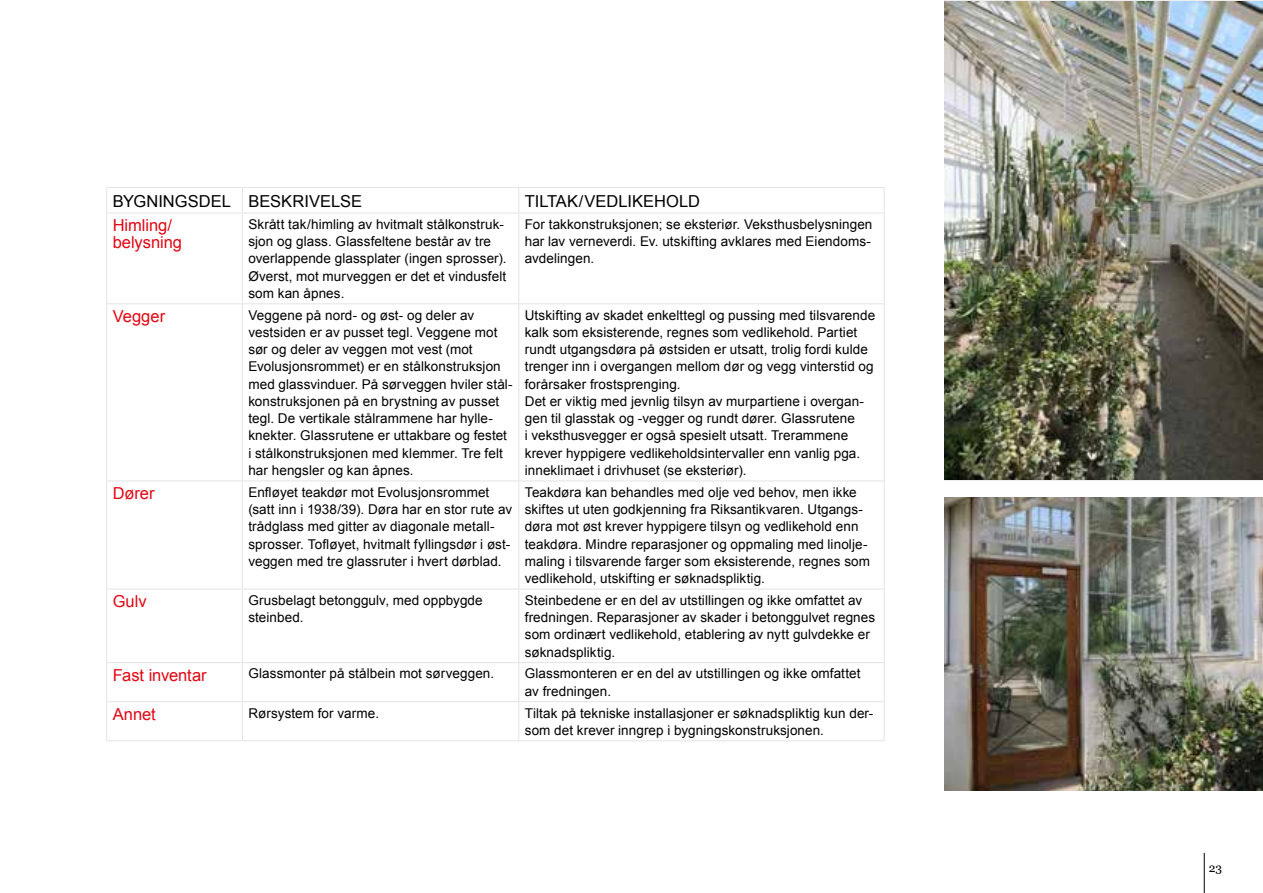
<style>
.page{position:relative;width:1263px;height:893px;background:#fff}
.page>*{position:absolute;margin:0;border:0;box-sizing:border-box;transform-origin:0 0}
.t1{font:16.5px/17.2px "Arial";letter-spacing:-.005em;color:#e30613}
.t2{font:16.5px "Arial";letter-spacing:.005em;color:#000}
.t3{font:13.5px/17.2px "Arial";letter-spacing:.005em;color:#000}
.t4{font:12px "Georgia";color:#000}
</style>
<div class="page">
<hr style="left:1204px;top:853px;width:1px;height:40px;background:#000">
<hr style="left:106px;top:187px;width:136px;height:1px;background:#e3e3e3">
<svg style="left:106px;top:188px;width:1px;height:25px"></svg>
<hr style="left:242px;top:187px;width:277px;height:1px;background:#e3e3e3">
<svg style="left:242px;top:188px;width:1px;height:25px"></svg>
<hr style="left:519px;top:187px;width:365px;height:1px;background:#e3e3e3">
<svg style="left:518px;top:188px;width:1px;height:25px"></svg>
<svg style="left:884px;top:188px;width:1px;height:25px"></svg>
<hr style="left:106px;top:213px;width:136px;height:1px;background:#e3e3e3">
<hr style="left:106px;top:213px;width:1px;height:90px;background:#e3e3e3">
<hr style="left:242px;top:213px;width:277px;height:1px;background:#e3e3e3">
<hr style="left:242px;top:213px;width:1px;height:90px;background:#e3e3e3">
<hr style="left:519px;top:213px;width:365px;height:1px;background:#e3e3e3">
<hr style="left:518px;top:213px;width:1px;height:90px;background:#e3e3e3">
<hr style="left:884px;top:213px;width:1px;height:90px;background:#e3e3e3">
<hr style="left:106px;top:303px;width:136px;height:1px;background:#e3e3e3">
<hr style="left:106px;top:304px;width:1px;height:177px;background:#e3e3e3">
<hr style="left:242px;top:303px;width:277px;height:1px;background:#e3e3e3">
<hr style="left:242px;top:304px;width:1px;height:177px;background:#e3e3e3">
<hr style="left:519px;top:303px;width:365px;height:1px;background:#e3e3e3">
<hr style="left:518px;top:304px;width:1px;height:177px;background:#e3e3e3">
<hr style="left:884px;top:304px;width:1px;height:177px;background:#e3e3e3">
<hr style="left:106px;top:481px;width:136px;height:1px;background:#e3e3e3">
<hr style="left:106px;top:481px;width:1px;height:108px;background:#e3e3e3">
<hr style="left:242px;top:481px;width:277px;height:1px;background:#e3e3e3">
<hr style="left:242px;top:481px;width:1px;height:108px;background:#e3e3e3">
<hr style="left:519px;top:481px;width:365px;height:1px;background:#e3e3e3">
<hr style="left:518px;top:481px;width:1px;height:108px;background:#e3e3e3">
<hr style="left:884px;top:481px;width:1px;height:108px;background:#e3e3e3">
<hr style="left:106px;top:589px;width:136px;height:1px;background:#e3e3e3">
<hr style="left:106px;top:589px;width:1px;height:73px;background:#e3e3e3">
<hr style="left:242px;top:589px;width:277px;height:1px;background:#e3e3e3">
<hr style="left:242px;top:589px;width:1px;height:73px;background:#e3e3e3">
<hr style="left:519px;top:589px;width:365px;height:1px;background:#e3e3e3">
<hr style="left:518px;top:589px;width:1px;height:73px;background:#e3e3e3">
<hr style="left:884px;top:589px;width:1px;height:73px;background:#e3e3e3">
<hr style="left:106px;top:662px;width:136px;height:1px;background:#e3e3e3">
<hr style="left:106px;top:663px;width:1px;height:38px;background:#e3e3e3">
<hr style="left:242px;top:662px;width:277px;height:1px;background:#e3e3e3">
<hr style="left:242px;top:663px;width:1px;height:38px;background:#e3e3e3">
<hr style="left:519px;top:662px;width:365px;height:1px;background:#e3e3e3">
<hr style="left:518px;top:663px;width:1px;height:38px;background:#e3e3e3">
<hr style="left:884px;top:663px;width:1px;height:38px;background:#e3e3e3">
<hr style="left:106px;top:701px;width:136px;height:1px;background:#e3e3e3">
<hr style="left:106px;top:702px;width:1px;height:38px;background:#e3e3e3">
<hr style="left:242px;top:701px;width:277px;height:1px;background:#e3e3e3">
<hr style="left:242px;top:702px;width:1px;height:38px;background:#e3e3e3">
<hr style="left:519px;top:701px;width:365px;height:1px;background:#e3e3e3">
<hr style="left:518px;top:702px;width:1px;height:38px;background:#e3e3e3">
<hr style="left:884px;top:702px;width:1px;height:38px;background:#e3e3e3">
<hr style="left:106px;top:740px;width:136px;height:1px;background:#e3e3e3">
<hr style="left:242px;top:740px;width:277px;height:1px;background:#e3e3e3">
<hr style="left:519px;top:740px;width:365px;height:1px;background:#e3e3e3">
<img style="left:944px;top:497px;width:319px;height:294px">
<img style="left:944px;top:1px;width:319px;height:478px">
<p class="t2" style="left:113px;top:190px;width:251px">BYGNINGSDEL BESKRIVELSE</p>
<p class="t2" style="left:525px;top:190px;width:177px">TILTAK/VEDLIKEHOLD</p>
<p class="t1" style="left:113px;top:217px;width:71px">Himling/ belysning</p>
<p class="t3" style="left:248px;top:216px;width:260px">Skrått tak/himling av hvitmalt stålkonstruk&shy;sjon og glass. Glassfeltene består av tre overlappende glassplater (ingen sprosser).<br>Øverst, mot murveggen er det et vindusfelt som kan åpnes.</p>
<p class="t3" style="left:525px;top:216px;width:349px;text-align:justify">For takkonstruksjonen; se eksteriør. Veksthusbelysningen har lav verneverdi. Ev. utskifting avklares med Eiendoms&shy;avdelingen.</p>
<p class="t1" style="left:113px;top:308px;width:54px">Vegger</p>
<p class="t3" style="left:248px;top:306px;width:266px">Veggene på nord- og øst- og deler av vestsiden er av pusset tegl. Veggene mot sør og deler av veggen mot vest (mot Evolusjonsrommet) er en stålkonstruksjon med glassvinduer. På sørveggen hviler stål&shy;konstruksjonen på en brystning av pusset tegl. De vertikale stålrammene har hylle&shy;knekter. Glassrutene er uttakbare og festet i stålkonstruksjonen med klemmer. Tre felt har hengsler og kan åpnes.</p>
<p class="t3" style="left:525px;top:306px;width:352px">Utskifting av skadet enkelttegl og pussing med tilsvarende kalk som eksisterende, regnes som vedlikehold. Partiet rundt utgangsdøra på østsiden er utsatt, trolig fordi kulde trenger inn i overgangen mellom dør og vegg vinterstid og forårsaker frostsprenging.<br>Det er viktig med jevnlig tilsyn av murpartiene i overgan&shy;gen til glasstak og -vegger og rundt dører. Glassrutene<br>i veksthusvegger er også spesielt utsatt. Trerammene krever hyppigere vedlikeholdsintervaller enn vanlig pga. inneklimaet i drivhuset (se eksteriør).</p>
<p class="t1" style="left:113px;top:485px;width:43px">Dører</p>
<p class="t3" style="left:248px;top:484px;width:265px">Enfløyet teakdør mot Evolusjonsrommet (satt inn i 1938/39). Døra har en stor rute av trådglass med gitter av diagonale metall&shy;sprosser. Tofløyet, hvitmalt fyllingsdør i øst&shy;veggen med tre glassruter i hvert dørblad.</p>
<p class="t3" style="left:525px;top:484px;width:347px">Teakdøra kan behandles med olje ved behov, men ikke skiftes ut uten godkjenning fra Riksantikvaren. Utgangs&shy;døra mot øst krever hyppigere tilsyn og vedlikehold enn teakdøra. Mindre reparasjoner og oppmaling med linolje&shy;maling i tilsvarende farger som eksisterende, regnes som vedlikehold, utskifting er søknadspliktig.</p>
<p class="t1" style="left:113px;top:593px;width:35px">Gulv</p>
<p class="t3" style="left:248px;top:592px;width:236px">Grusbelagt betonggulv, med oppbygde steinbed.</p>
<p class="t3" style="left:525px;top:592px;width:352px">Steinbedene er en del av utstillingen og ikke omfattet av fredningen. Reparasjoner av skader i betonggulvet regnes som ordinært vedlikehold, etablering av nytt gulvdekke er søknadspliktig.</p>
<p class="t1" style="left:113px;top:666px;width:95px">Fast inventar</p>
<p class="t3" style="left:248px;top:665px;width:247px">Glassmonter på stålbein mot sørveggen.</p>
<p class="t3" style="left:525px;top:665px;width:337px">Glassmonteren er en del av utstillingen og ikke omfattet av fredningen.</p>
<p class="t1" style="left:113px;top:705px;width:45px">Annet</p>
<p class="t3" style="left:248px;top:704px;width:132px">Rørsystem for varme.</p>
<p class="t3" style="left:525px;top:704px;width:350px">Tiltak på tekniske installasjoner er søknadspliktig kun der&shy;som det krever inngrep i bygningskonstruksjonen.</p>
<p class="t4" style="left:1209px;top:860px;width:15px">23</p>
</div>
